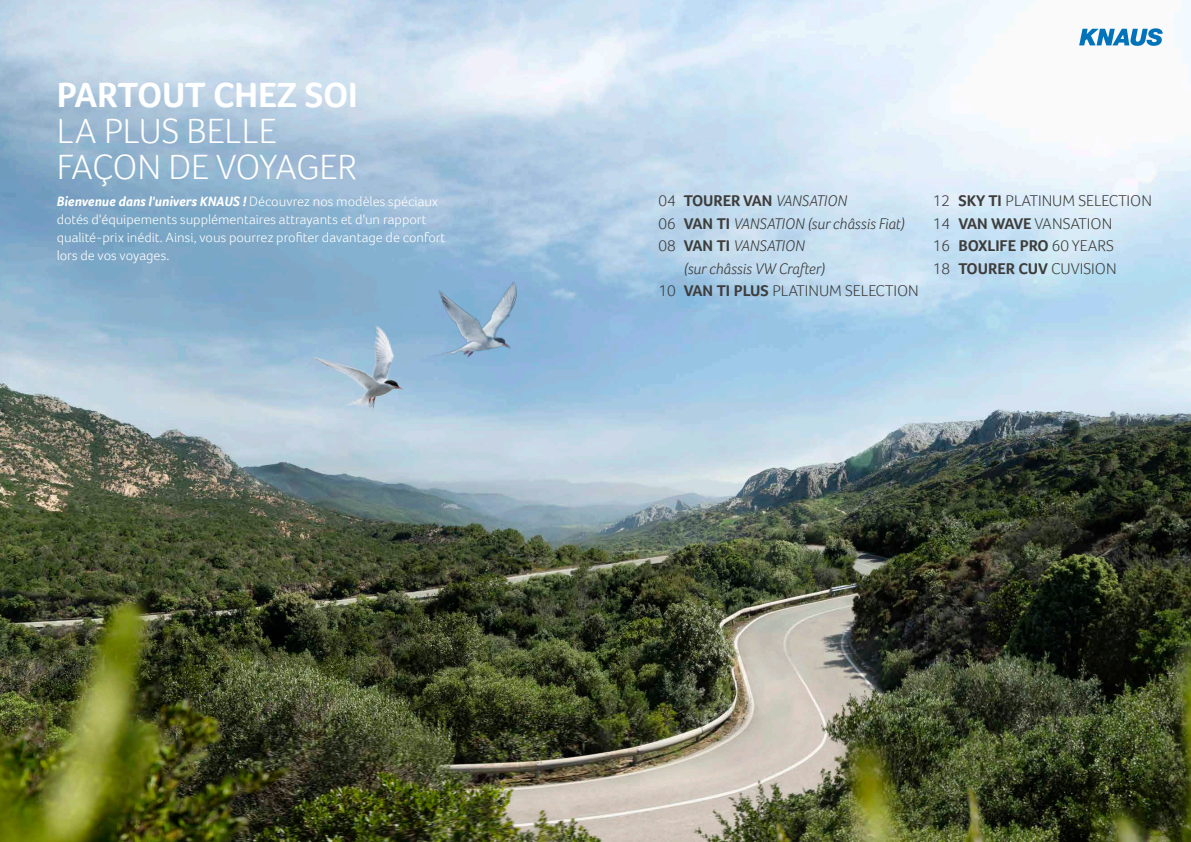
<style>
.page{position:relative;width:1191px;height:842px;background:#fff}
.page>*{position:absolute;margin:0;border:0;box-sizing:border-box;transform-origin:0 0}
.t1{font:300 36px/36px "Foco";letter-spacing:-.005em;color:#fff}
.t2{font:700 36px "Foco";letter-spacing:-.01em;color:#fff}
.t3{font:300 16px/22.5px "Foco";color:#3d3d3c}
.t4{font:italic 300 16px "Foco";color:#3d3d3c}
.t5{font:700 16px "Foco";color:#3d3d3c}
.t6{font:300 14px/18px "Foco";color:#fff}
.s1{font-weight:700;font-style:italic}
.s2{font-weight:300}
.s3{font-weight:300;font-style:italic}
.s4{font-style:normal}
.s5{font-weight:700;font-style:normal}
.s6{font-weight:700}
</style>
<div class="page">
<img style="left:0;top:0;width:1191px;height:842px">
<svg style="left:1079px;top:28px;width:83px;height:18px"></svg>
<img style="left:299px;top:320px;width:124px;height:110px">
<img style="left:397px;top:268px;width:137px;height:107px">
<h1 class="t2" style="left:57px;top:74px;width:302px">PARTOUT CHEZ SOI</h1>
<h1 class="t1" style="left:57px;top:113px;width:302px">LA PLUS BELLE<br>FAÇON DE VOYAGER</h1>
<p class="t6" style="left:57px;top:192px;width:390px"><span class="s1">Bienvenue dans l'univers KNAUS !</span> Découvrez nos modèles spéciaux dotés d'équipements supplémentaires attrayants et d'un rapport qualité-prix inédit. Ainsi, vous pourrez profiter davantage de confort lors de vos voyages.</p>
<p class="t5" style="left:658px;top:191px;width:190px"><span class="s2">04</span> TOURER VAN <span class="s3">VANSATION</span></p>
<p class="t4" style="left:658px;top:214px;width:248px"><span class="s4">06</span> <span class="s5">VAN TI</span> VANSATION (sur châssis Fiat)</p>
<p class="t4" style="left:658px;top:236px;width:148px"><span class="s4">08</span> <span class="s5">VAN TI</span> VANSATION</p>
<p class="t4" style="left:684px;top:259px;width:143px">(sur châssis VW Crafter)</p>
<p class="t3" style="left:658px;top:279px;width:262px">10 <span class="s6">VAN TI PLUS</span> PLATINUM SELECTION</p>
<p class="t3" style="left:933px;top:189px;width:221px">12 <span class="s6">SKY TI</span> PLATINUM SELECTION<br>14 <span class="s6">VAN WAVE</span> VANSATION<br>16 <span class="s6">BOXLIFE PRO</span> 60 YEARS<br>18 <span class="s6">TOURER CUV</span> CUVISION</p>
</div>
